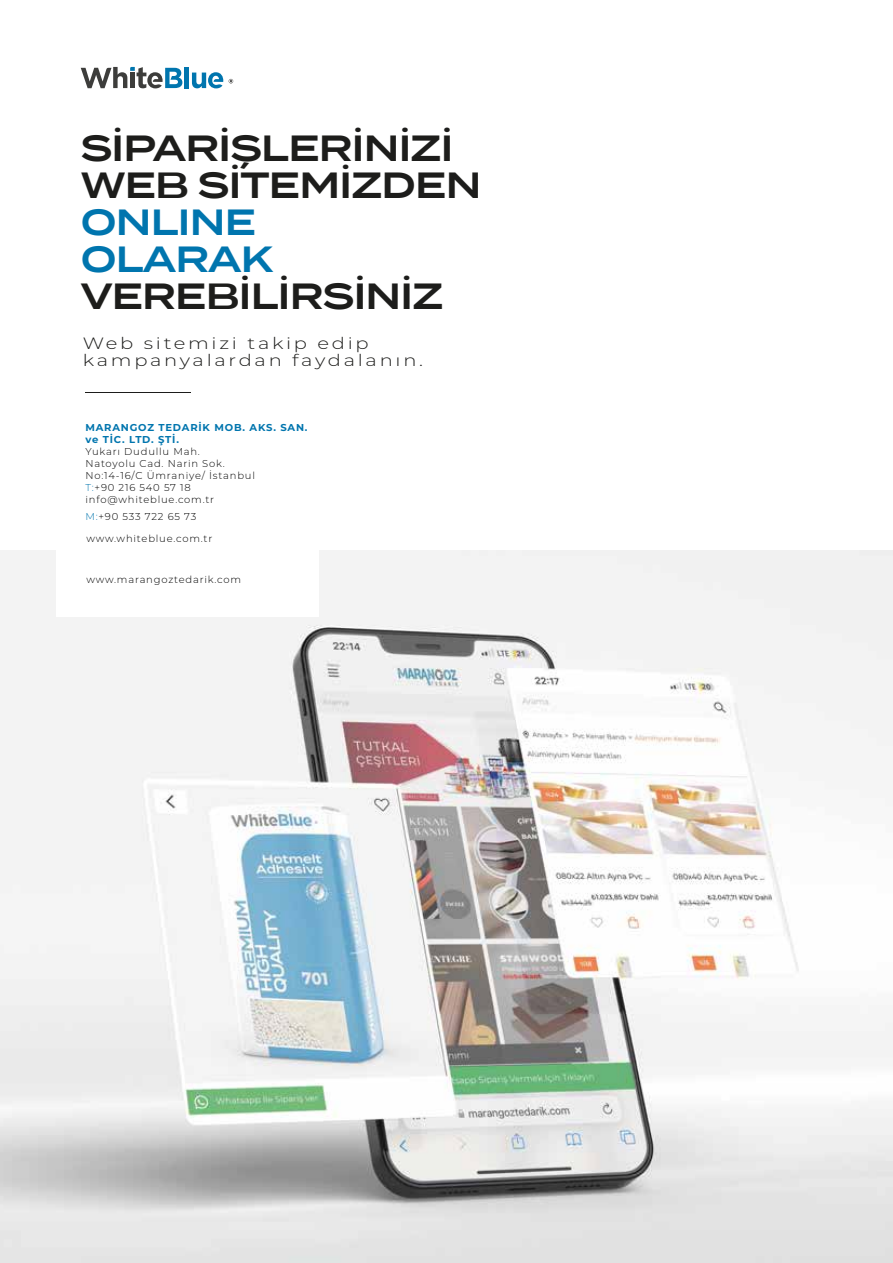
<style>
.page{position:relative;width:893px;height:1263px;background:#fff}
.page>*{position:absolute;margin:0;border:0;box-sizing:border-box;transform-origin:0 0}
.t1{font:600 36.3px/37px "Termina W00";letter-spacing:-.02em;color:#1d1d1b}
.t2{font:600 36.3px/37px "Termina W00";letter-spacing:-.02em;color:#0075ae}
.t3{font:300 16.35px/16.8px "Montserrat";letter-spacing:.14em;color:#1d1d1b;scale:1.19 1}
.t4{font:300 10.05px/12px "Montserrat";letter-spacing:.08em;color:#010101}
.t5{font:700 10.05px/12px "Montserrat";letter-spacing:.08em;color:#0075ae}
.s1{color:#0075ae}
</style>
<div class="page">
<img style="left:0;top:550px;width:893px;height:713px">
<hr style="left:185px;top:67px;width:4px;height:21px;background:#0075ae">
<svg style="left:192px;top:72px;width:31px;height:16px"></svg>
<svg style="left:81px;top:67px;width:101px;height:21px"></svg>
<svg style="left:229px;top:79px;width:4px;height:4px"></svg>
<div style="left:56px;top:389px;width:262px;height:227px;background:#fff"></div>
<hr style="left:85px;top:392px;width:105px;height:1px;background:#1d1d1b">
<h1 class="t1" style="left:81px;top:129px;width:402px">SİPARİŞLERİNİZİ<br>WEB SİTEMİZDEN</h1>
<h1 class="t2" style="left:81px;top:203px;width:194px">ONLINE<br>OLARAK</h1>
<h1 class="t1" style="left:81px;top:278px;width:364px">VEREBİLİRSİNİZ</h1>
<h2 class="t3" style="left:83px;top:334px;width:287px">Web sitemizi takip edip kampanyalardan faydalanın.</h2>
<p class="t5" style="left:85px;top:420px;width:224px">MARANGOZ TEDARİK MOB. AKS. SAN. ve TİC. LTD. ŞTİ.</p>
<p class="t4" style="left:85px;top:445px;width:171px">Yukarı Dudullu Mah.<br>Natoyolu Cad. Narin Sok.<br>No:14-16/C Ümraniye/ İstanbul<br><span class="s1">T:</span>+90 216 540 57 18 info@whiteblue.com.tr</p>
<p class="t4" style="left:85px;top:505px;width:128px;line-height:22px"><span class="s1">M:</span>+90 533 722 65 73 www.whiteblue.com.tr</p>
<p class="t4" style="left:86px;top:573px;width:156px">www.marangoztedarik.com</p>
</div>
